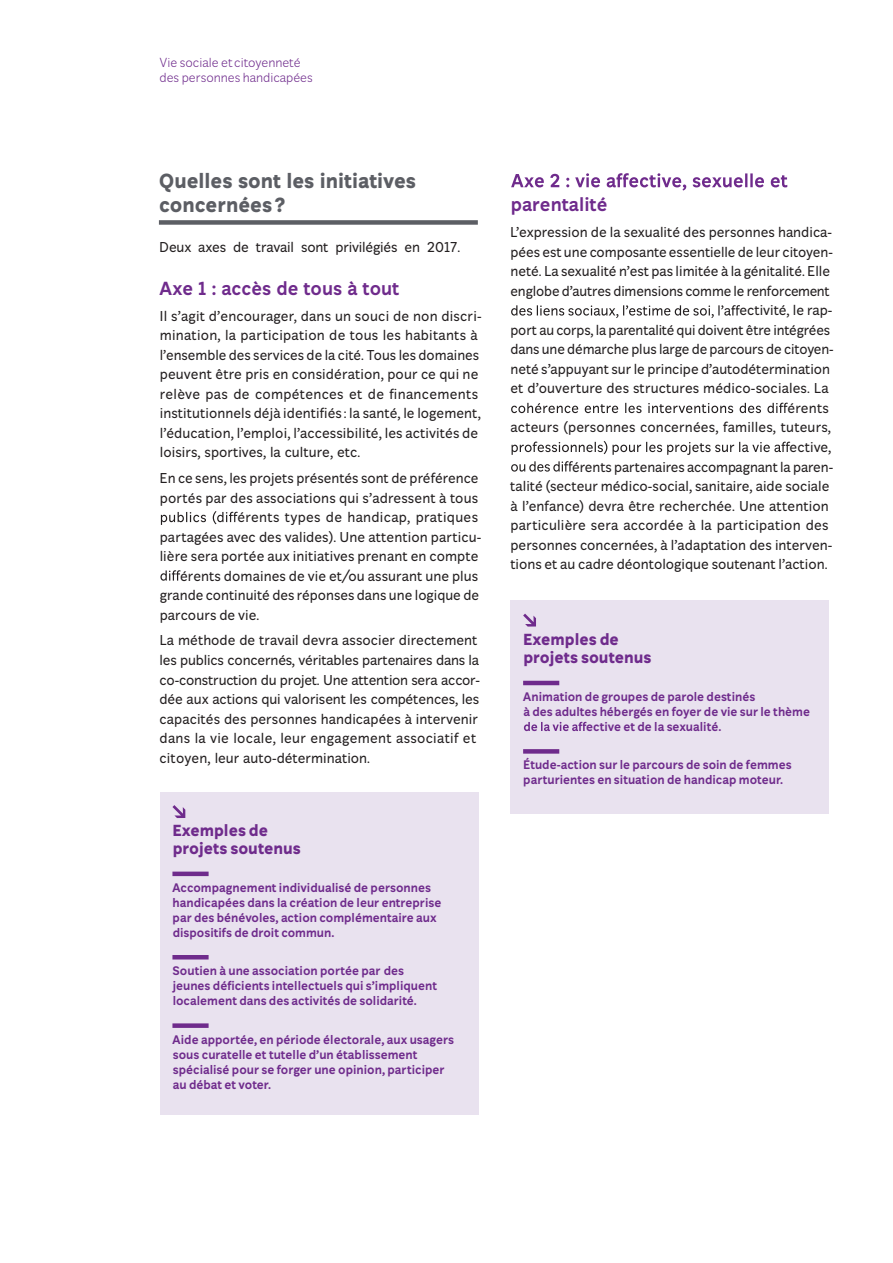
<style>
.page{position:relative;width:893px;height:1263px;background:#fff}
.page>*{position:absolute;margin:0;border:0;box-sizing:border-box;transform-origin:0 0}
.t1{font:800 21px/24px "Fondation Beta";color:#5c5e64}
.t2{font:700 19.5px "Fondation Beta";color:#6f2b8c}
.t3{font:800 16.5px/18px "Fondation Beta";color:#6f2b8c}
.t4{font:14.7px/19.5px "Fondation Beta";color:#231f20}
.t5{font:14.7px "Fondation Beta";letter-spacing:.02em;color:#231f20}
.t6{font:300 13.5px/15px "Fondation Beta";color:#6f2b8c}
.t7{font:700 12.75px/15px "Fondation Beta";color:#6f2b8c}
</style>
<div class="page">
<svg style="left:161px;top:511px;width:77px;height:14px"></svg>
<svg style="left:160px;top:570px;width:20px;height:11px"></svg>
<div style="left:160px;top:792px;width:319px;height:323px;background:#e9e2ef"></div>
<hr style="left:172px;top:872px;width:37px;height:4px;background:#6f2b8c">
<hr style="left:172px;top:955px;width:37px;height:4px;background:#6f2b8c">
<div style="left:172px;top:1023px;width:37px;height:5px;background:#6f2b8c"></div>
<svg style="left:172px;top:805px;width:13px;height:13px"></svg>
<div style="left:159px;top:220px;width:319px;height:5px;background:#5c5e64"></div>
<svg style="left:511px;top:173px;width:276px;height:18px"></svg>
<svg style="left:511px;top:305px;width:229px;height:13px"></svg>
<svg style="left:511px;top:403px;width:277px;height:10px"></svg>
<svg style="left:512px;top:441px;width:278px;height:14px"></svg>
<svg style="left:511px;top:461px;width:62px;height:11px"></svg>
<div style="left:510px;top:601px;width:319px;height:213px;background:#e9e2ef"></div>
<hr style="left:523px;top:681px;width:36px;height:4px;background:#6f2b8c">
<div style="left:523px;top:749px;width:36px;height:5px;background:#6f2b8c"></div>
<svg style="left:523px;top:614px;width:13px;height:13px"></svg>
<svg style="left:524px;top:722px;width:62px;height:9px"></svg>
<p class="t6" style="left:160px;top:55px;width:155px">Vie sociale etcitoyenneté des personnes handicapées</p>
<h1 class="t1" style="left:159px;top:169px;width:259px">Quelles sont les initiatives concernées?</h1>
<p class="t4" style="left:159px;top:237px;width:302px">Deux axes de travail sont privilégiés en 2017.</p>
<h2 class="t2" style="left:159px;top:276px;width:242px">Axe 1 : accès de tous à tout</h2>
<p class="t4" style="left:159px;top:306px;width:324px">Il s’agit d’encourager, dans un souci de non discri&shy;mination, la participation de tous les habitants à l’ensemble des services de la cité. Tous les domaines peuvent être pris en considération, pour ce qui ne relève pas de compétences et de financements institutionnels déjà identifiés : la santé, le logement, l’éducation, l’emploi, l’accessibilité, les activités de loisirs, sportives, la culture, etc.</p>
<p class="t4" style="left:160px;top:468px;width:320px">En ce sens, les projets présentés sont de préférence</p>
<p class="t4" style="left:160px;top:488px;width:320px">portés par des associations qui s’adressent à tous</p>
<p class="t5" style="left:237px;top:508px;width:242px">érents types de handicap, pratiques</p>
<p class="t4" style="left:160px;top:527px;width:323px">partagées avec des valides). Une attention particu-</p>
<p class="t4" style="left:160px;top:546px;width:320px">lière sera portée aux initiatives prenant en compte</p>
<p class="t4" style="left:180px;top:566px;width:300px">érents domaines de vie et/ou assurant une plus</p>
<p class="t4" style="left:160px;top:585px;width:321px">grande continuité des réponses dans une logique de</p>
<p class="t4" style="left:160px;top:605px;width:101px">parcours de vie.</p>
<p class="t4" style="left:160px;top:631px;width:322px">La méthode de travail devra associer directement les publics concernés, véritables partenaires dans la co-construction du projet. Une attention sera accor&shy;dée aux actions qui valorisent les compétences, les capacités des personnes handicapées à intervenir dans la vie locale, leur engagement associatif et citoyen, leur auto-détermination.</p>
<p class="t3" style="left:173px;top:822px;width:130px">Exemples de projets soutenus</p>
<p class="t7" style="left:172px;top:880px;width:271px">Accompagnement individualisé de personnes handicapées dans la création de leur entreprise par des bénévoles, action complémentaire aux dispositifs de droit commun.</p>
<p class="t7" style="left:173px;top:963px;width:266px">Soutien à une association portée par des jeunes déficients intellectuels qui s’impliquent localement dans des activités de solidarité.</p>
<p class="t7" style="left:172px;top:1032px;width:283px">Aide apportée, en période électorale, aux usagers sous curatelle et tutelle d’un établissement spécialisé pour se forger une opinion, participer au débat et voter.</p>
<h2 class="t2" style="left:511px;top:192px;width:98px">parentalité</h2>
<p class="t4" style="left:510px;top:223px;width:323px">L’expression de la sexualité des personnes handica-</p>
<p class="t4" style="left:510px;top:242px;width:324px">pées est une composante essentielle de leur citoyen-</p>
<p class="t4" style="left:510px;top:262px;width:321px">neté. La sexualité n’est pas limitée à la génitalité. Elle</p>
<p class="t4" style="left:510px;top:281px;width:321px">englobe d’autres dimensions comme le renforcement</p>
<p class="t4" style="left:739px;top:301px;width:95px">ectivité, le rap-</p>
<p class="t4" style="left:510px;top:320px;width:321px">port au corps, la parentalité qui doivent être intégrées</p>
<p class="t4" style="left:510px;top:340px;width:325px">dans une démarche plus large de parcours de citoyen-</p>
<p class="t4" style="left:510px;top:359px;width:321px">neté s’appuyant sur le principe d’autodétermination</p>
<p class="t4" style="left:510px;top:379px;width:320px">et d’ouverture des structures médico-sociales. La</p>
<p class="t4" style="left:787px;top:398px;width:43px">érents</p>
<p class="t4" style="left:511px;top:418px;width:322px">acteurs (personnes concernées, familles, tuteurs,</p>
<p class="t4" style="left:790px;top:437px;width:43px">ective,</p>
<p class="t4" style="left:572px;top:457px;width:262px">érents partenaires accompagnant la paren-</p>
<p class="t4" style="left:510px;top:476px;width:321px">talité (secteur médico-social, sanitaire, aide sociale</p>
<p class="t4" style="left:511px;top:496px;width:320px">à l’enfance) devra être recherchée. Une attention</p>
<p class="t4" style="left:510px;top:515px;width:320px">particulière sera accordée à la participation des</p>
<p class="t4" style="left:510px;top:535px;width:323px">personnes concernées, à l’adaptation des interven-</p>
<p class="t4" style="left:510px;top:554px;width:319px">tions et au cadre déontologique soutenant l’action.</p>
<p class="t3" style="left:523px;top:630px;width:130px">Exemples de projets soutenus</p>
<p class="t7" style="left:523px;top:689px;width:234px">Animation de groupes de parole destinés</p>
<p class="t7" style="left:523px;top:704px;width:288px">à des adultes hébergés en foyer de vie sur le thème</p>
<p class="t7" style="left:586px;top:719px;width:137px">ective et de la sexualité.</p>
<p class="t7" style="left:523px;top:758px;width:270px">Étude-action sur le parcours de soin de femmes parturientes en situation de handicap moteur.</p>
</div>
